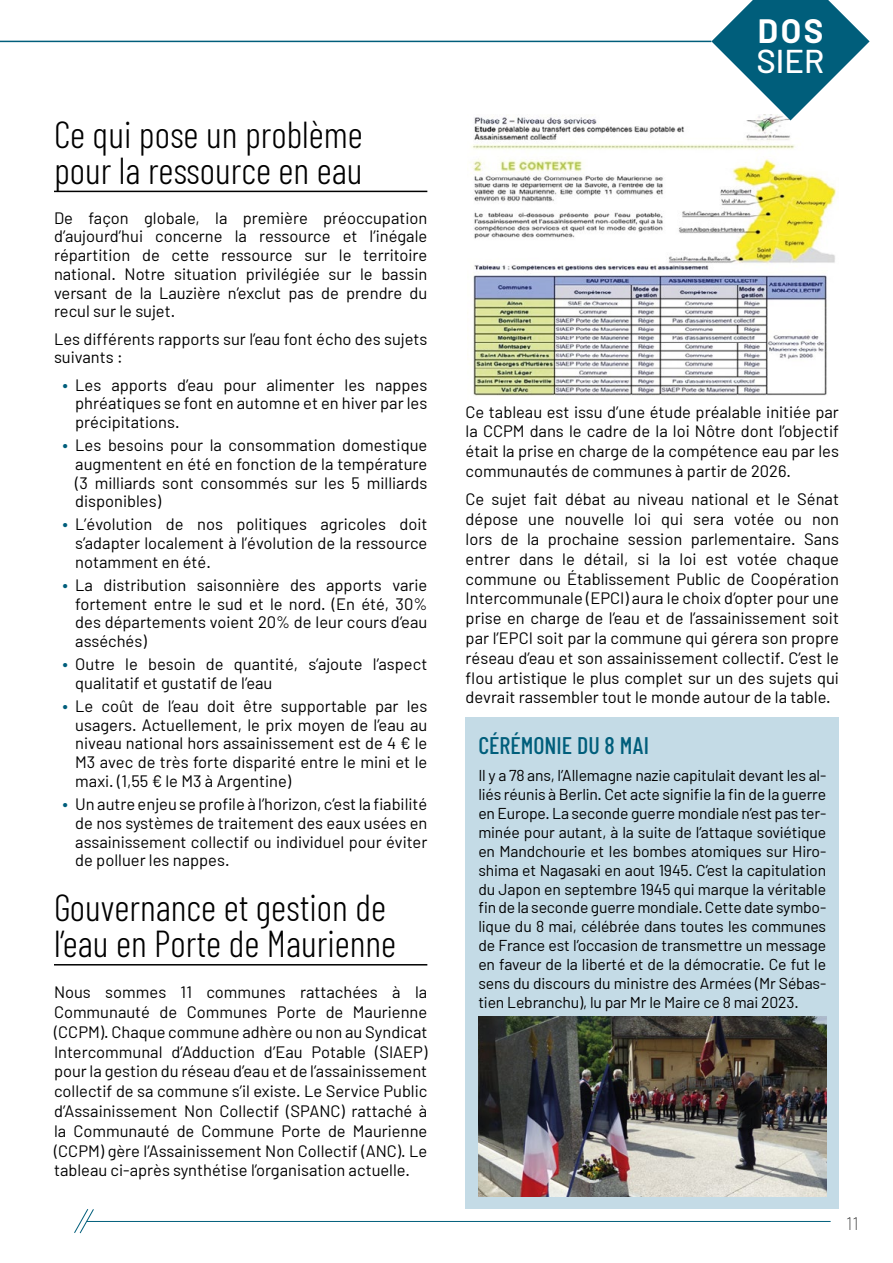
<style>
.page{position:relative;width:893px;height:1263px;background:#fff}
.page>*{position:absolute;margin:0;border:0;box-sizing:border-box;transform-origin:0 0}
.t1{font:300 37.5px/36px "Barlow Condensed";color:#000}
.t2{font:500 33px "Barlow";color:#fff}
.t3{font:700 33px "Barlow";color:#fff}
.t4{font:500 24px "Barlow Condensed";color:#005e7b}
.t5{font:100 18px "Barlow";color:#000}
.t6{font:16.5px/18.8px "Barlow";color:#000;text-align:justify}
.t7{font:15.75px/18.9px "Barlow";letter-spacing:-.01em;color:#000;text-align:justify}
.s1{font-size:18px;color:#005e7b}
</style>
<div class="page">
<img style="left:470px;top:117px;width:367px;height:279px">
<hr style="left:0;top:41px;width:711px;height:1px;background:#005e7b">
<svg style="left:711px;top:0;width:159px;height:120px"></svg>
<hr style="left:54px;top:191px;width:373px;height:1px;background:#000">
<hr style="left:54px;top:964px;width:373px;height:1px;background:#000">
<hr style="left:87px;top:1221px;width:744px;height:1px;background:#005e7b">
<svg style="left:74px;top:1209px;width:20px;height:25px"></svg>
<div style="left:466px;top:717px;width:373px;height:492px;background:#c4dbe6"></div>
<img style="left:478px;top:1016px;width:348px;height:180px">
<h1 class="t1" style="left:54px;top:115px;width:310px">Ce qui pose un problème pour la ressource en eau</h1>
<p class="t6" style="left:54px;top:208px;width:375px">De façon globale, la première préoccupation d’aujourd’hui concerne la ressource et l’inégale répartition de cette ressource sur le territoire national. Notre situation privilégiée sur le bassin versant de la Lauzière n’exclut pas de prendre du recul sur le sujet.</p>
<p class="t6" style="left:54px;top:329px;width:375px">Les différents rapports sur l’eau font écho des sujets suivants :</p>
<p class="t6" style="left:75px;top:375px;width:354px;text-indent:-13px"><span class="s1">•</span> Les apports d’eau pour alimenter les nappes phréatiques se font en automne et en hiver par les précipitations.</p>
<p class="t6" style="left:75px;top:435px;width:354px;text-indent:-13px"><span class="s1">•</span> Les besoins pour la consommation domestique augmentent en été en fonction de la température (3 milliards sont consommés sur les 5 milliards disponibles)</p>
<p class="t6" style="left:75px;top:515px;width:354px;text-indent:-13px"><span class="s1">•</span> L’évolution de nos politiques agricoles doit s’adapter localement à l’évolution de la ressource notamment en été.</p>
<p class="t6" style="left:75px;top:575px;width:354px;text-indent:-13px"><span class="s1">•</span> La distribution saisonnière des apports varie fortement entre le sud et le nord. (En été, 30% des départements voient 20% de leur cours d’eau asséchés)</p>
<p class="t6" style="left:75px;top:654px;width:354px;text-indent:-13px"><span class="s1">•</span> Outre le besoin de quantité, s’ajoute l’aspect qualitatif et gustatif de l’eau</p>
<p class="t6" style="left:75px;top:696px;width:354px;text-indent:-13px"><span class="s1">•</span> Le coût de l’eau doit être supportable par les usagers. Actuellement, le prix moyen de l’eau au niveau national hors assainissement est de 4 € le M3 avec de très forte disparité entre le mini et le maxi. (1,55 € le M3 à Argentine)</p>
<p class="t6" style="left:75px;top:794px;width:354px;text-indent:-13px"><span class="s1">•</span> Un autre enjeu se profile à l’horizon, c’est la fiabilité de nos systèmes de traitement des eaux usées en assainissement collectif ou individuel pour éviter de polluer les nappes.</p>
<h1 class="t1" style="left:54px;top:888px;width:344px">Gouvernance et gestion de l’eau en Porte de Maurienne</h1>
<p class="t6" style="left:54px;top:982px;width:375px;line-height:19.8px">Nous sommes 11 communes rattachées à la Communauté de Communes Porte de Maurienne (CCPM). Chaque commune adhère ou non au Syndicat Intercommunal d’Adduction d’Eau Potable (SIAEP) pour la gestion du réseau d’eau et de l’assainissement collectif de sa commune s’il existe. Le Service Public d’Assainissement Non Collectif (SPANC) rattaché à la Communauté de Commune Porte de Maurienne (CCPM) gère l’Assainissement Non Collectif (ANC). Le tableau ci-après synthétise l’organisation actuelle.</p>
<h2 class="t3" style="left:758px;top:11px;width:67px">DOS</h2>
<h2 class="t2" style="left:756px;top:41px;width:69px">SIER</h2>
<p class="t6" style="left:466px;top:401px;width:375px;line-height:19.8px">Ce tableau est issu d’une étude préalable initiée par la CCPM dans le cadre de la loi Nôtre dont l’objectif était la prise en charge de la compétence eau par les communautés de communes à partir de 2026.</p>
<p class="t6" style="left:466px;top:489px;width:375px;line-height:19.8px">Ce sujet fait débat au niveau national et le Sénat dépose une nouvelle loi qui sera votée ou non lors de la prochaine session parlementaire. Sans entrer dans le détail, si la loi est votée chaque commune ou Établissement Public de Coopération Intercommunale (EPCI) aura le choix d’opter pour une prise en charge de l’eau et de l’assainissement soit par l’EPCI soit par la commune qui gérera son propre réseau d’eau et son assainissement collectif. C’est le flou artistique le plus complet sur un des sujets qui devrait rassembler tout le monde autour de la table.</p>
<h3 class="t4" style="left:478px;top:730px;width:172px">CÉRÉMONIE DU 8 MAI</h3>
<p class="t7" style="left:478px;top:766px;width:349px">Il y a 78 ans, l’Allemagne nazie capitulait devant les al&shy;liés réunis à Berlin. Cet acte signifie la fin de la guerre en Europe. La seconde guerre mondiale n’est pas ter&shy;minée pour autant, à la suite de l’attaque soviétique en Mandchourie et les bombes atomiques sur Hiro&shy;shima et Nagasaki en aout 1945. C’est la capitulation du Japon en septembre 1945 qui marque la véritable fin de la seconde guerre mondiale. Cette date symbo&shy;lique du 8 mai, célébrée dans toutes les communes de France est l’occasion de transmettre un message en faveur de la liberté et de la démocratie. Ce fut le sens du discours du ministre des Armées (Mr Sébas&shy;tien Lebranchu), lu par Mr le Maire ce 8 mai 2023.</p>
<p class="t5" style="left:846px;top:1212px;width:14px">11</p>
</div>
